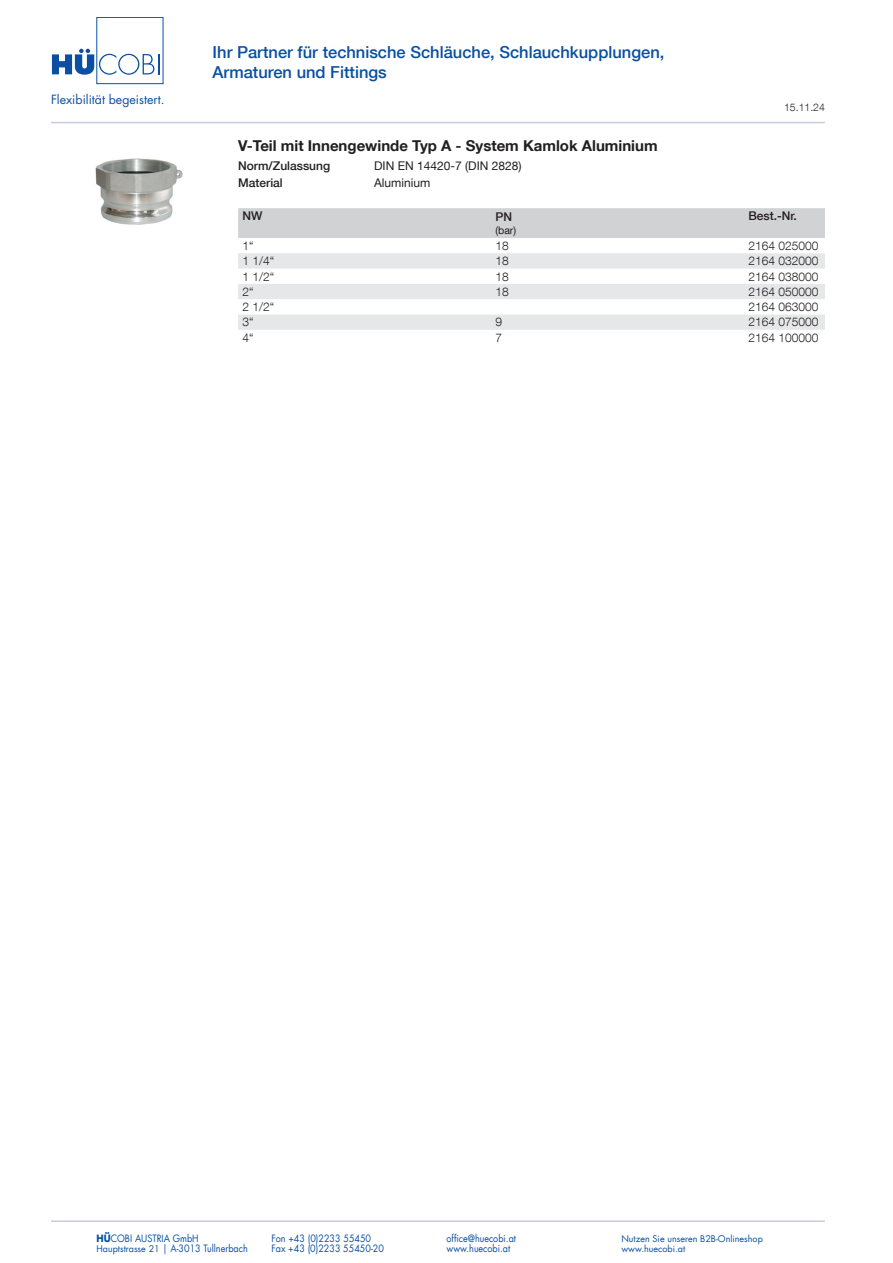
<style>
.page{position:relative;width:893px;height:1263px;background:#fff}
.page>*{position:absolute;margin:0;border:0;box-sizing:border-box;transform-origin:0 0}
.t1{font:500 16.5px/19.8px "Helvetica Neue LT Com";color:#0a4fa2}
.t2{font:700 15px "Helvetica Neue LT Com";color:#231f20}
.t3{font:12.3px "Futura LT";color:#0a4fa2}
.t4{font:300 12px "Helvetica Neue LT Com";color:#231f20}
.t5{font:500 12px "Helvetica Neue LT Com";color:#231f20}
.t6{font:12px "Helvetica Neue LT Com";color:#231f20}
.t7{font:300 10.5px "Helvetica Neue LT Com";color:#231f20}
.t8{font:10.5px "Helvetica Neue LT Com";color:#231f20}
.t9{font:9.9px "Futura LT";color:#0a4fa2;scale:.91 1}
.t10{font:9px "Futura LT";color:#0a4fa2}
.s1{font-weight:700}
.s2{font-size:9px}
</style>
<div class="page">
<hr style="left:51px;top:122px;width:774px;height:1px;background:#c7cbe6">
<hr style="left:51px;top:1220px;width:774px;height:2px;background:#c7cbe6">
<div style="left:96px;top:17px;width:67px;height:67px;border:1px solid #0a4fa2"></div>
<svg style="left:52px;top:49px;width:108px;height:26px"></svg>
<div style="left:238px;top:208px;width:587px;height:30px;background:#d1d2d4"></div>
<svg style="left:238px;top:253px;width:587px;height:77px;fill:#e6e7e9"></svg>
<img style="left:95px;top:158px;width:88px;height:67px">
<p class="t3" style="left:51px;top:91px;width:115px">Flexibilität begeistert.</p>
<h1 class="t1" style="left:213px;top:42px;width:453px">Ihr Partner für technische Schläuche, Schlauchkupplungen,<br>Armaturen und Fittings</h1>
<h2 class="t2" style="left:238px;top:136px;width:421px">V-Teil mit Innengewinde Typ A - System Kamlok Aluminium</h2>
<p class="t5" style="left:238px;top:158px;width:94px">Norm/Zulassung</p>
<p class="t6" style="left:374px;top:158px;width:149px">DIN EN 14420-7 (DIN 2828)</p>
<p class="t5" style="left:238px;top:175px;width:46px">Material</p>
<p class="t6" style="left:374px;top:175px;width:58px">Aluminium</p>
<p class="t5" style="left:242px;top:209px;width:21px">NW</p>
<p class="t5" style="left:495px;top:210px;width:18px">PN</p>
<p class="t8" style="left:495px;top:223px;width:22px">(bar)</p>
<p class="t7" style="left:784px;top:101px;width:42px">15.11.24</p>
<p class="t5" style="left:748px;top:209px;width:50px">Best.-Nr.</p>
<p class="t4" style="left:242px;top:238px;width:13px">1“</p>
<p class="t4" style="left:495px;top:238px;width:15px">18</p>
<p class="t4" style="left:748px;top:238px;width:72px">2164 025000</p>
<p class="t4" style="left:242px;top:254px;width:33px">1 1/4“</p>
<p class="t4" style="left:495px;top:254px;width:15px">18</p>
<p class="t4" style="left:748px;top:254px;width:72px">2164 032000</p>
<p class="t4" style="left:242px;top:269px;width:33px">1 1/2“</p>
<p class="t4" style="left:495px;top:269px;width:15px">18</p>
<p class="t4" style="left:748px;top:269px;width:72px">2164 038000</p>
<p class="t4" style="left:242px;top:284px;width:13px">2“</p>
<p class="t4" style="left:495px;top:284px;width:15px">18</p>
<p class="t4" style="left:748px;top:284px;width:72px">2164 050000</p>
<p class="t4" style="left:242px;top:300px;width:33px">2 1/2“</p>
<p class="t4" style="left:748px;top:300px;width:72px">2164 063000</p>
<p class="t4" style="left:242px;top:315px;width:13px">3“</p>
<p class="t4" style="left:495px;top:315px;width:8px">9</p>
<p class="t4" style="left:748px;top:315px;width:72px">2164 075000</p>
<p class="t4" style="left:242px;top:330px;width:13px">4“</p>
<p class="t4" style="left:495px;top:330px;width:8px">7</p>
<p class="t4" style="left:748px;top:330px;width:72px">2164 100000</p>
<p class="t9" style="left:97px;top:1232px;width:114px"><span class="s1">HÜ</span>COBI AUSTRIA GmbH</p>
<p class="t9" style="left:271px;top:1232px;width:111px">Fon +43 (0)2233 55450</p>
<p class="t9" style="left:446px;top:1232px;width:78px">office@huecobi.at</p>
<p class="t10" style="left:621px;top:1233px;width:143px">Nutzen Sie unseren B2B-Onlineshop</p>
<p class="t9" style="left:97px;top:1242px;width:168px"><span class="s2">Hauptstrasse 21</span> | A-3013 Tullnerbach</p>
<p class="t9" style="left:271px;top:1242px;width:125px">Fax +43 (0)2233 55450-20</p>
<p class="t9" style="left:446px;top:1242px;width:72px">www.huecobi.at</p>
<p class="t10" style="left:621px;top:1243px;width:65px">www.huecobi.at</p>
</div>
